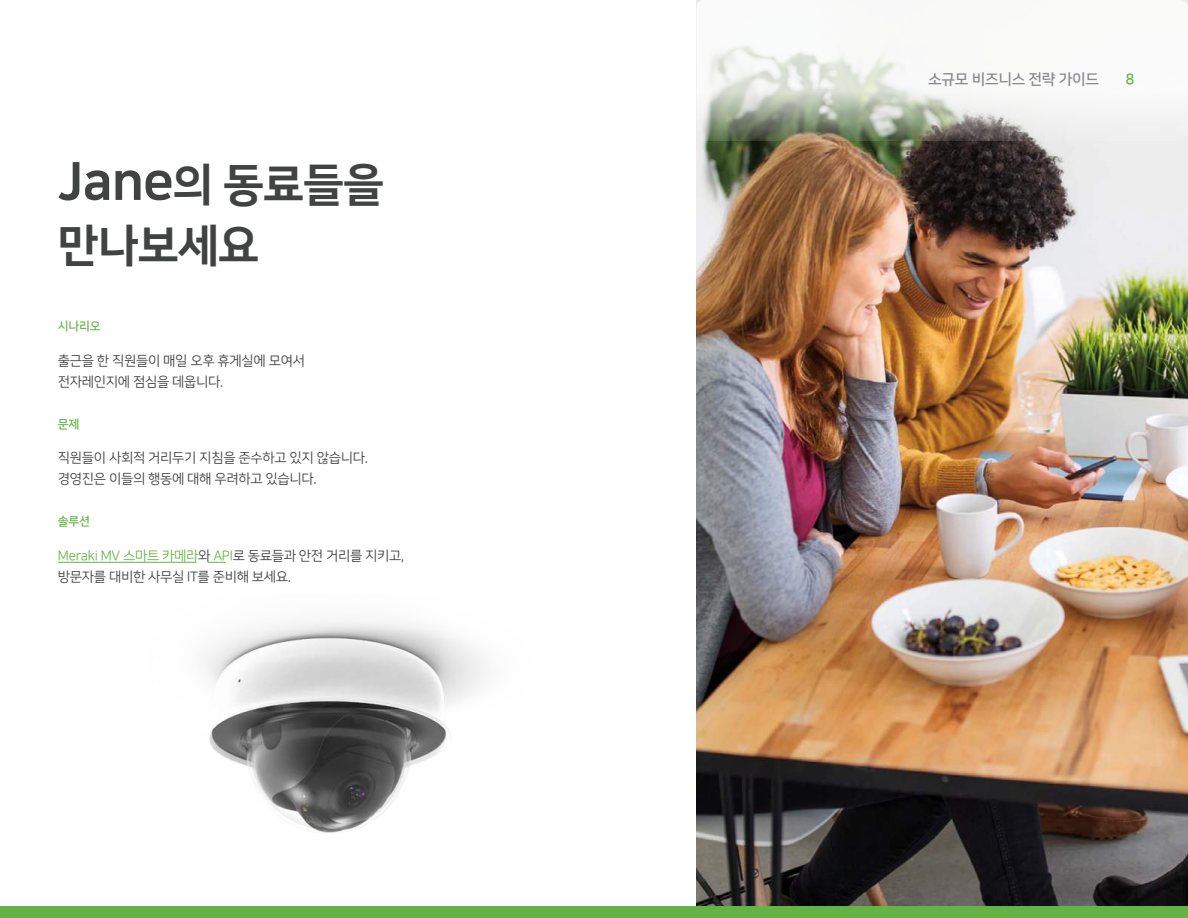
<style>
.page{position:relative;width:1188px;height:918px;background:#fff}
.page>*{position:absolute;margin:0;border:0;box-sizing:border-box;transform-origin:0 0}
.t1{font:45px/61.5px "Nanum Square EB";letter-spacing:-.02em;color:#414342}
.t2{font:15px "Nanum Square B";letter-spacing:-.02em;color:#888a8e}
.t3{font:15px "Nanum Square B";color:#66b345}
.t4{font:13.5px/21px "Nanum Square R";letter-spacing:-.02em;color:#414342}
.t5{font:12px "Nanum Square B";letter-spacing:-.02em;color:#67b446}
.s1{font-size:52.5px}
.s2{color:#67b446}
</style>
<div class="page">
<img style="left:697px;top:0;width:491px;height:906px">
<div style="left:0;top:906px;width:1188px;height:12px;background:#66b345"></div>
<hr style="left:58px;top:562px;width:139px;height:1px;background:#66b345">
<svg style="left:208px;top:562px;width:18px;height:1px"></svg>
<svg style="left:697px;top:0;width:491px;height:141px"></svg>
<img style="left:206px;top:621px;width:279px;height:212px">
<h1 class="t1" style="left:58px;top:154px;width:328px"><span class="s1">Jane</span>의 동료들을 만나보세요</h1>
<p class="t5" style="left:58px;top:320px;width:44px">시나리오</p>
<p class="t4" style="left:58px;top:350px;width:249px">출근을 한 직원들이 매일 오후 휴게실에 모여서 전자레인지에 점심을 데웁니다.</p>
<p class="t5" style="left:58px;top:417px;width:23px">문제</p>
<p class="t4" style="left:58px;top:448px;width:312px">직원들이 사회적 거리두기 지침을 준수하고 있지 않습니다. 경영진은 이들의 행동에 대해 우려하고 있습니다.</p>
<p class="t5" style="left:58px;top:515px;width:34px">솔루션</p>
<p class="t4" style="left:58px;top:545px;width:348px"><span class="s2">Meraki MV 스마트 카메라</span>와 <span class="s2">API</span>로 동료들과 안전 거리를 지키고, 방문자를 대비한 사무실 IT를 준비해 보세요.</p>
<p class="t2" style="left:928px;top:71px;width:172px">소규모 비즈니스 전략 가이드</p>
<p class="t3" style="left:1126px;top:71px;width:11px">8</p>
</div>
